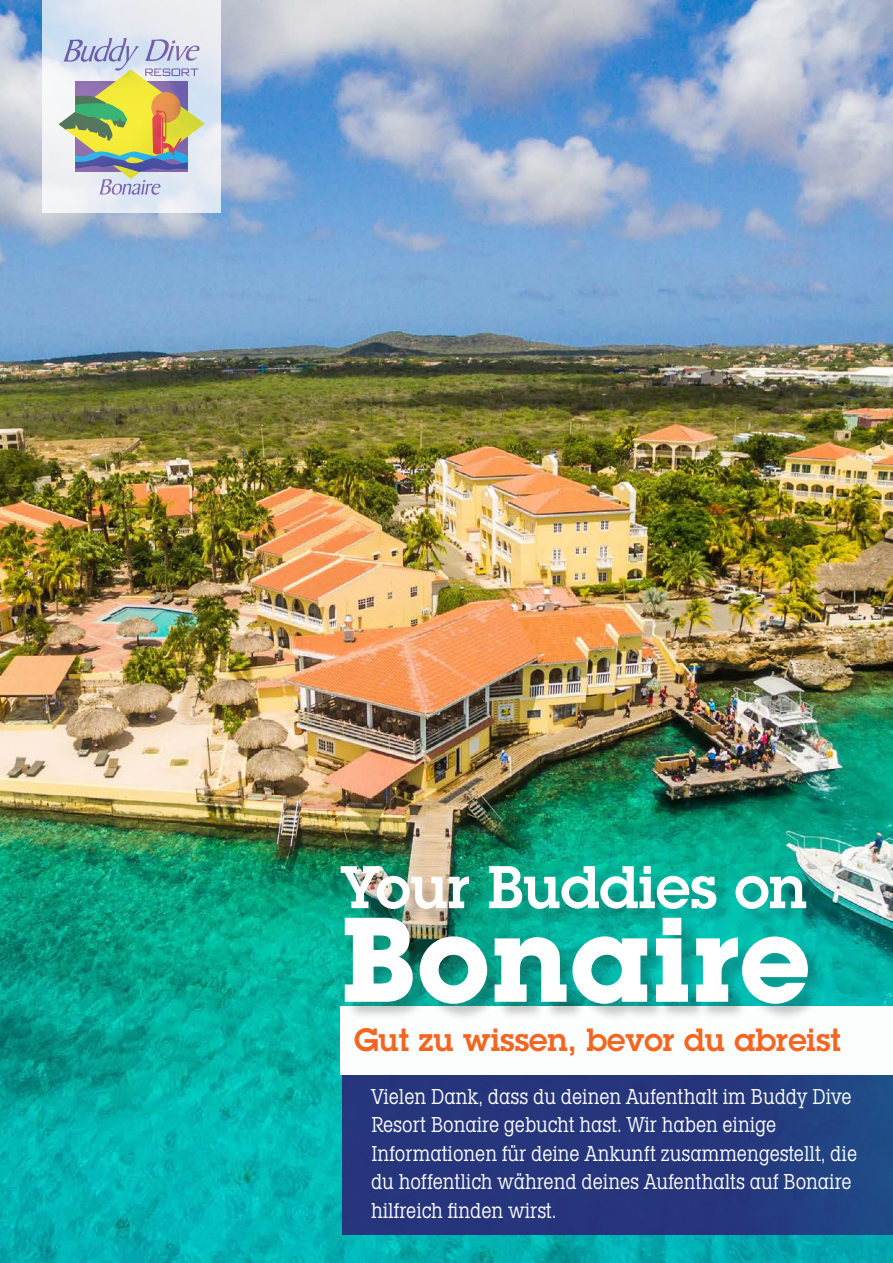
<style>
.page{position:relative;width:893px;height:1263px;background:#fff}
.page>*{position:absolute;margin:0;border:0;box-sizing:border-box;transform-origin:0 0}
.t1{font:700 117.6px "Lubalin Graph Std";letter-spacing:-.005em;color:#fff}
.t2{font:600 58.8px "Lubalin Graph Std";color:#fff}
.t3{font:600 31.5px "Lubalin Graph Std";color:#f36621}
.t4{font:condensed 21px/28.5px "Lubalin Graph Std";color:#fff}
</style>
<div class="page">
<img style="left:0;top:0;width:893px;height:1263px">
<div style="left:340px;top:1006px;width:553px;height:68px;background:#fff"></div>
<div style="left:342px;top:1075px;width:551px;height:159px;background:linear-gradient(to right,#28307a,#234182)"></div>
<svg style="left:43px;top:0;width:178px;height:213px;fill:#e8ebf2"></svg>
<svg style="left:59px;top:38px;width:146px;height:157px;background:#c0c2ac"></svg>
<div style="left:343px;top:868px;width:483px;height:154px;background:#231f20;opacity:.24"></div>
<p class="t2" style="left:340px;top:848px;width:468px">Your Buddies on</p>
<p class="t1" style="left:340px;top:883px;width:472px">Bonaire</p>
<p class="t3" style="left:354px;top:1019px;width:489px">Gut zu wissen, bevor du abreist</p>
<p class="t4" style="left:371px;top:1082px;width:482px">Vielen Dank, dass du deinen Aufenthalt im Buddy Dive<br>Resort Bonaire gebucht hast. Wir haben einige</p>
<p class="t4" style="left:371px;top:1139px;width:488px">Informationen für deine Ankunft zusammengestellt, die du hoffentlich während deines Aufenthalts auf Bonaire hilfreich finden wirst.</p>
</div>
